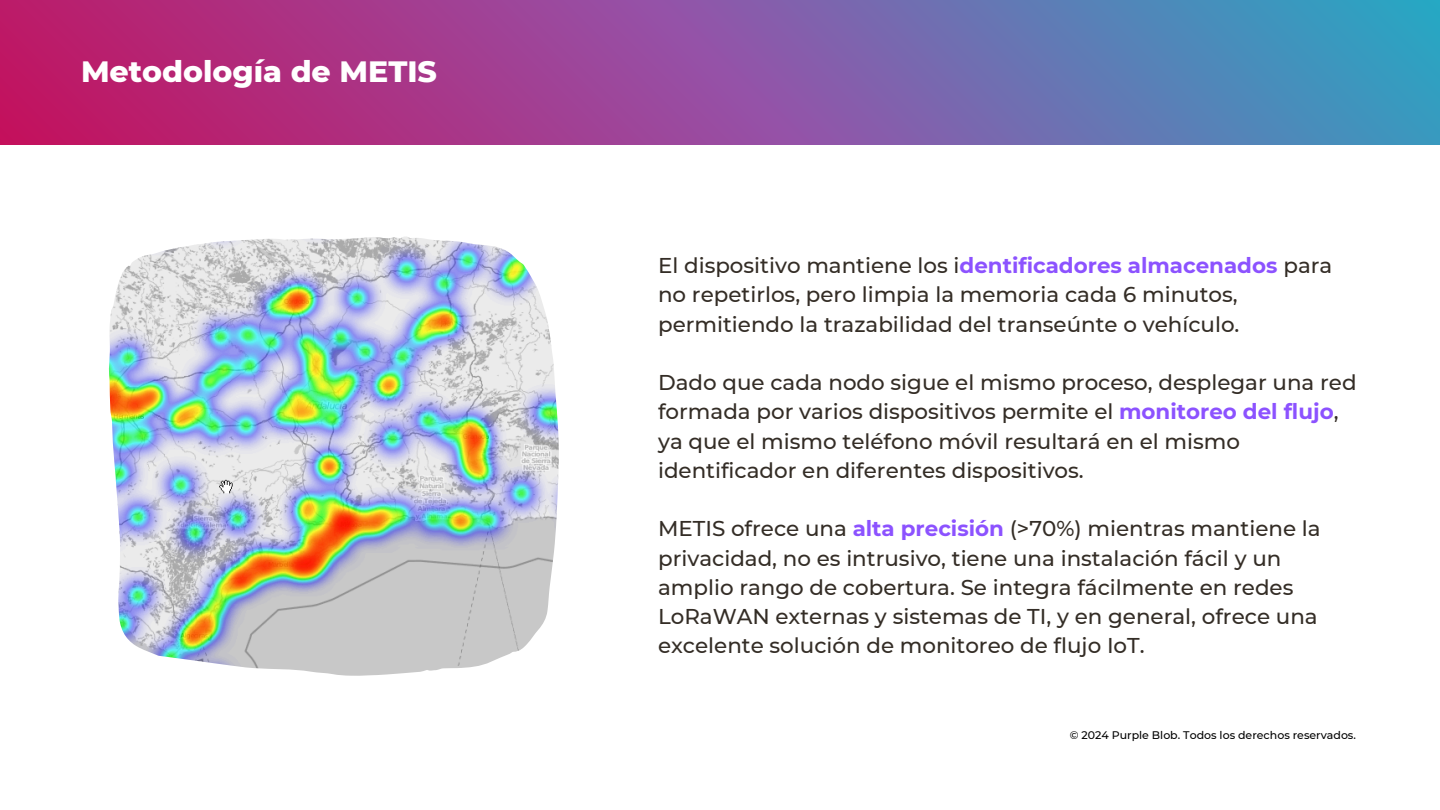
<style>
.page{position:relative;width:1440px;height:810px;background:#fff}
.page>*{position:absolute;margin:0;border:0;box-sizing:border-box;transform-origin:0 0}
.t1{font:800 30px "Montserrat";color:#fff}
.t2{font:500 21.4px/29.2px "Montserrat";color:#342d26}
.t3{font:500 11px "Montserrat";color:#000}
.s1{font-weight:700;color:#8c52ff}
</style>
<div class="page">
<svg style="left:0;top:0;width:1440px;height:145px;background:#86569c"></svg>
<img style="left:109px;top:236px;width:450px;height:439px">
<p class="t1" style="left:81px;top:53px;width:358px">Metodología de METIS</p>
<h2 class="t2" style="left:658px;top:251px;width:676px">El dispositivo mantiene los i<span class="s1">dentificadores almacenados</span> para no repetirlos, pero limpia la memoria cada 6 minutos, permitiendo la trazabilidad del transeúnte o vehículo.</h2>
<h2 class="t2" style="left:658px;top:368px;width:700px">Dado que cada nodo sigue el mismo proceso, desplegar una red formada por varios dispositivos permite el <span class="s1">monitoreo del flujo</span>, ya que el mismo teléfono móvil resultará en el mismo identificador en diferentes dispositivos.</h2>
<h2 class="t2" style="left:658px;top:514px;width:664px">METIS ofrece una <span class="s1">alta precisión</span> (&gt;70%) mientras mantiene la privacidad, no es intrusivo, tiene una instalación fácil y un amplio rango de cobertura. Se integra fácilmente en redes LoRaWAN externas y sistemas de TI, y en general, ofrece una excelente solución de monitoreo de flujo IoT.</h2>
<p class="t3" style="left:1070px;top:728px;width:288px">© 2024 Purple Blob. Todos los derechos reservados.</p>
</div>
